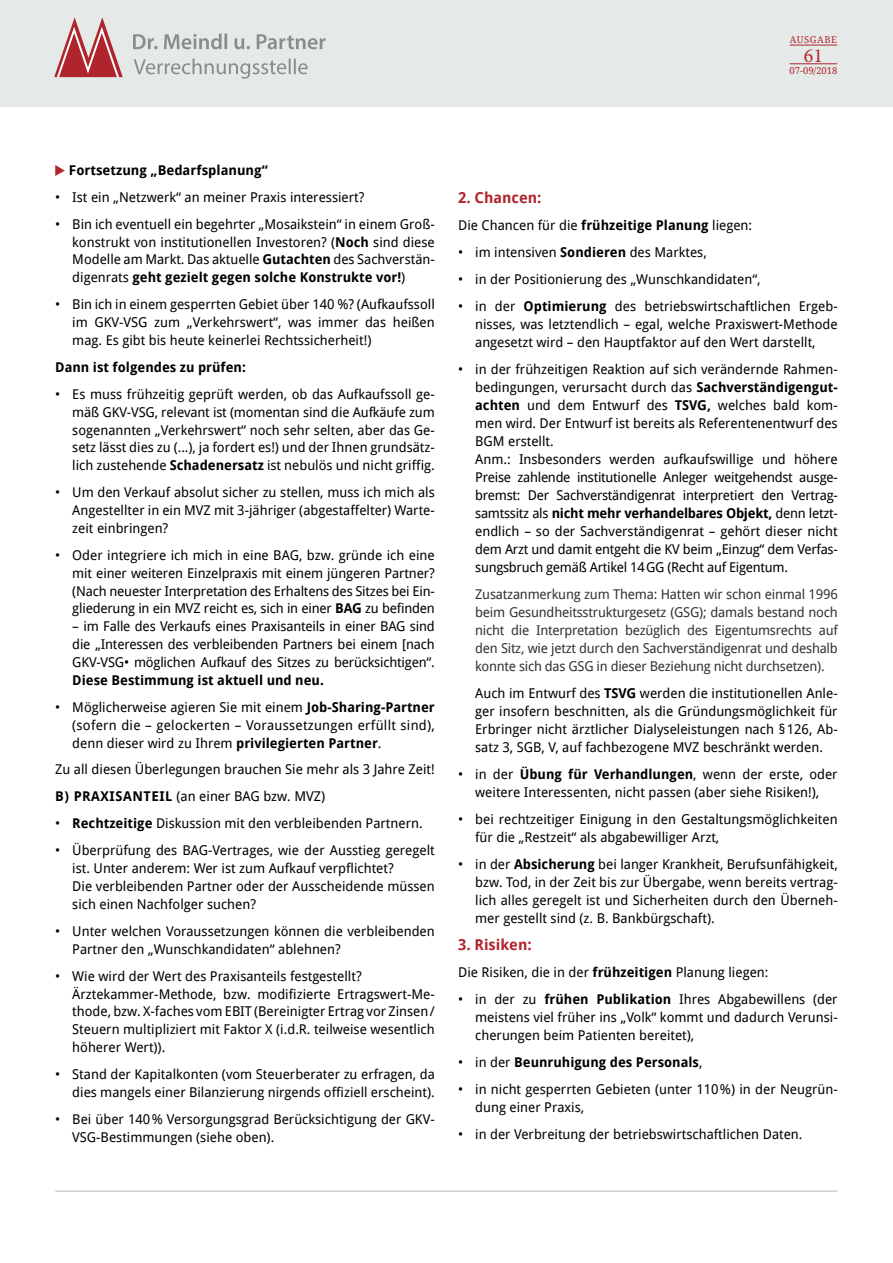
<style>
.page{position:relative;width:893px;height:1263px;background:#fff}
.page>*{position:absolute;margin:0;border:0;box-sizing:border-box;transform-origin:0 0}
.t1{font:19.95px "Minion Pro";color:#b0242d}
.t2{font:700 15px "Droid Sans";color:#b0242d}
.t3{font:13.5px/17.9px "Droid Sans";color:#000;text-align:justify}
.t4{font:13.5px/18px "Droid Sans";letter-spacing:-.02em;color:#333;text-align:justify}
.t5{font:700 13.5px "Droid Sans";color:#000}
.t6{font:9.45px "Droid Serif";color:#b0242d}
.s1{font-weight:700}
.s2{font-weight:400}
</style>
<div class="page">
<div style="left:0;top:0;width:893px;height:106px;background:#e5e9e7"></div>
<hr style="left:790px;top:45px;width:47px;height:1px;background:#b0242d">
<hr style="left:790px;top:64px;width:47px;height:1px;background:#b0242d">
<hr style="left:55px;top:1191px;width:783px;height:1px;background:#aeb6b3">
<svg style="left:54px;top:17px;width:69px;height:60px"></svg>
<svg style="left:133px;top:34px;width:193px;height:15px"></svg>
<svg style="left:134px;top:59px;width:174px;height:20px"></svg>
<p class="t6" style="left:790px;top:34px;width:28px">AUSGABE</p>
<h1 class="t1" style="left:804px;top:42px;width:21px">61</h1>
<p class="t6" style="left:789px;top:65px;width:49px">07-09/2018</p>
<p class="t5" style="left:69px;top:162px;width:200px">Fortsetzung „Bedarfsplanung“</p>
<p class="t3" style="left:55px;top:188px;width:311px">• Ist ein „Netzwerk“ an meiner Praxis interessiert?</p>
<p class="t3" style="left:72px;top:215px;width:364px;text-indent:-17px">• Bin ich eventuell ein begehrter „Mosaikstein“ in einem Groß&shy;konstrukt von institutionellen Investoren? (<span class="s1">Noch</span> sind diese Modelle am Markt. Das aktuelle <span class="s1">Gutachten</span> des Sachverstän&shy;digenrats <span class="s1">geht gezielt gegen solche Konstrukte vor!</span>)</p>
<p class="t3" style="left:72px;top:296px;width:364px;text-indent:-17px">• Bin ich in einem gesperrten Gebiet über 140 %? (Aufkaufssoll im GKV-VSG zum „Verkehrswert“, was immer das heißen mag. Es gibt bis heute keinerlei Rechtssicherheit!)</p>
<p class="t5" style="left:55px;top:359px;width:192px">Dann ist folgendes zu prüfen:</p>
<p class="t3" style="left:72px;top:385px;width:364px;text-indent:-17px">• Es muss frühzeitig geprüft werden, ob das Aufkaufssoll ge&shy;mäß GKV-VSG, relevant ist (momentan sind die Aufkäufe zum sogenannten „Verkehrswert“ noch sehr selten, aber das Ge&shy;setz lässt dies zu (...), ja fordert es!) und der Ihnen grundsätz&shy;lich zustehende <span class="s1">Schadenersatz</span> ist nebulös und nicht griffig.</p>
<p class="t3" style="left:72px;top:484px;width:364px;text-indent:-17px">• Um den Verkauf absolut sicher zu stellen, muss ich mich als Angestellter in ein MVZ mit 3-jähriger (abgestaffelter) Warte&shy;zeit einbringen?</p>
<p class="t3" style="left:72px;top:546px;width:364px;text-indent:-17px">• Oder integriere ich mich in eine BAG, bzw. gründe ich eine mit einer weiteren Einzelpraxis mit einem jüngeren Partner? (Nach neuester Interpretation des Erhaltens des Sitzes bei Ein&shy;gliederung in ein MVZ reicht es, sich in einer <span class="s1">BAG</span> zu befinden</p>
<p class="t3" style="left:72px;top:618px;width:364px">– im Falle des Verkaufs eines Praxisanteils in einer BAG sind die „Interessen des verbleibenden Partners bei einem [nach GKV-VSG• möglichen Aufkauf des Sitzes zu berücksichtigen“.</p>
<p class="t5" style="left:72px;top:672px;width:253px">Diese Bestimmung ist aktuell und neu.</p>
<p class="t3" style="left:72px;top:698px;width:364px;text-indent:-17px">• Möglicherweise agieren Sie mit einem <span class="s1">Job-Sharing-Partner </span>(sofern die – gelockerten – Voraussetzungen erfüllt sind), denn dieser wird zu Ihrem <span class="s1">privilegierten Partner</span>.</p>
<p class="t3" style="left:55px;top:756px;width:381px;line-height:26.8px">Zu all diesen Überlegungen brauchen Sie mehr als 3 Jahre Zeit!<br><span class="s1">B) PRAXISANTEIL</span> (an einer BAG bzw. MVZ)</p>
<p class="t3" style="left:55px;top:815px;width:369px">• <span class="s1">Rechtzeitige</span> Diskussion mit den verbleibenden Partnern.</p>
<p class="t3" style="left:72px;top:842px;width:364px;text-align:left;text-indent:-17px">• Überprüfung des BAG-Vertrages, wie der Ausstieg geregelt ist. Unter anderem: Wer ist zum Aufkauf verpflichtet?<br>Die verbleibenden Partner oder der Ausscheidende müssen sich einen Nachfolger suchen?</p>
<p class="t3" style="left:72px;top:922px;width:364px;text-indent:-17px">• Unter welchen Voraussetzungen können die verbleibenden<br>Partner den „Wunschkandidaten“ ablehnen?</p>
<p class="t3" style="left:72px;top:967px;width:364px;text-align:left;text-indent:-17px">• Wie wird der Wert des Praxisanteils festgestellt?<br>Ärztekammer-Methode, bzw. modifizierte Ertragswert-Me&shy;thode, bzw. X-faches vom EBIT (Bereinigter Ertrag vor Zinsen/ Steuern multipliziert mit Faktor X (i.d.R. teilweise wesentlich höherer Wert)).</p>
<p class="t3" style="left:55px;top:1065px;width:381px;text-align:right">• Stand der Kapitalkonten (vom Steuerberater zu erfragen, da dies mangels einer Bilanzierung nirgends offiziell erscheint).</p>
<p class="t3" style="left:72px;top:1110px;width:364px;text-indent:-17px">• Bei über 140% Versorgungsgrad Berücksichtigung der GKV-<br>VSG-Bestimmungen (siehe oben).</p>
<p class="t2" style="left:458px;top:189px;width:85px">2. Chancen:</p>
<p class="t3" style="left:458px;top:216px;width:295px">Die Chancen für die <span class="s1">frühzeitige Planung</span> liegen:</p>
<p class="t3" style="left:458px;top:243px;width:250px">• im intensiven <span class="s1">Sondieren</span> des Marktes,</p>
<p class="t3" style="left:458px;top:270px;width:304px">• in der Positionierung des „Wunschkandidaten“,</p>
<p class="t3" style="left:475px;top:297px;width:364px;text-indent:-17px">• in der <span class="s1">Optimierung</span> des betriebswirtschaftlichen Ergeb&shy;nisses, was letztendlich – egal, welche Praxiswert-Methode angesetzt wird – den Hauptfaktor auf den Wert darstellt,</p>
<p class="t3" style="left:475px;top:360px;width:364px;text-align:left;text-indent:-17px">• in der frühzeitigen Reaktion auf sich verändernde Rahmen&shy;bedingungen, verursacht durch das <span class="s1">Sachverständigengut&shy;achten</span> und dem Entwurf des <span class="s1">TSVG,</span> welches bald kom&shy;men wird. Der Entwurf ist bereits als Referentenentwurf des BGM erstellt.<br>Anm.: Insbesonders werden aufkaufswillige und höhere Preise zahlende institutionelle Anleger weitgehendst ausge&shy;bremst: Der Sachverständigenrat interpretiert den Vertrag&shy;samtssitz als <span class="s1">nicht mehr verhandelbares Objekt,</span> denn letzt&shy;endlich – so der Sachverständigenrat – gehört dieser nicht dem Arzt und damit entgeht die KV beim „Einzug“ dem Verfas&shy;sungsbruch gemäß Artikel 14GG (Recht auf Eigentum.</p>
<p class="t4" style="left:475px;top:585px;width:364px">Zusatzanmerkung zum Thema: Hatten wir schon einmal 1996 beim Gesundheitsstrukturgesetz (GSG); damals bestand noch nicht die Interpretation bezüglich des Eigentumsrechts auf den Sitz, wie jetzt durch den Sachverständigenrat und deshalb konnte sich das GSG in dieser Beziehung nicht durchsetzen).</p>
<p class="t3" style="left:475px;top:684px;width:364px">Auch im Entwurf des <span class="s1">TSVG</span> werden die institutionellen Anle&shy;ger insofern beschnitten, als die Gründungsmöglichkeit für Erbringer nicht ärztlicher Dialyseleistungen nach §126, Ab&shy;satz 3, SGB, V, auf fachbezogene MVZ beschränkt werden.</p>
<p class="t3" style="left:458px;top:765px;width:381px;text-align:center">• in der <span class="s1">Übung für Verhandlungen</span>, wenn der erste, oder weitere Interessenten, nicht passen (aber siehe Risiken!),</p>
<p class="t3" style="left:475px;top:810px;width:364px;text-indent:-17px">• bei rechtzeitiger Einigung in den Gestaltungsmöglichkeiten für die „Restzeit“ als abgabewilliger Arzt,</p>
<p class="t3" style="left:475px;top:855px;width:364px;text-indent:-17px">• in der <span class="s1">Absicherung</span> bei langer Krankheit, Berufsunfähigkeit, bzw. Tod, in der Zeit bis zur Übergabe, wenn bereits vertrag&shy;lich alles geregelt ist und Sicherheiten durch den Überneh&shy;mer gestellt sind (z. B. Bankbürgschaft).</p>
<p class="t2" style="left:458px;top:936px;width:75px">3. Risiken:</p>
<p class="t3" style="left:458px;top:963px;width:312px">Die Risiken, die in der <span class="s1">frühzeitigen</span> Planung liegen:</p>
<p class="t3" style="left:475px;top:990px;width:364px;text-indent:-17px">• in der zu <span class="s1">frühen Publikation</span> Ihres Abgabewillens (der meistens viel früher ins „Volk“ kommt und dadurch Verunsi&shy;cherungen beim Patienten bereitet),</p>
<p class="t5" style="left:458px;top:1054px;width:246px"><span class="s2">• in der</span> Beunruhigung des Personals<span class="s2">,</span></p>
<p class="t3" style="left:475px;top:1080px;width:364px;text-indent:-17px">• in nicht gesperrten Gebieten (unter 110%) in der Neugrün&shy;dung einer Praxis,</p>
<p class="t3" style="left:458px;top:1125px;width:346px">• in der Verbreitung der betriebswirtschaftlichen Daten.</p>
</div>
